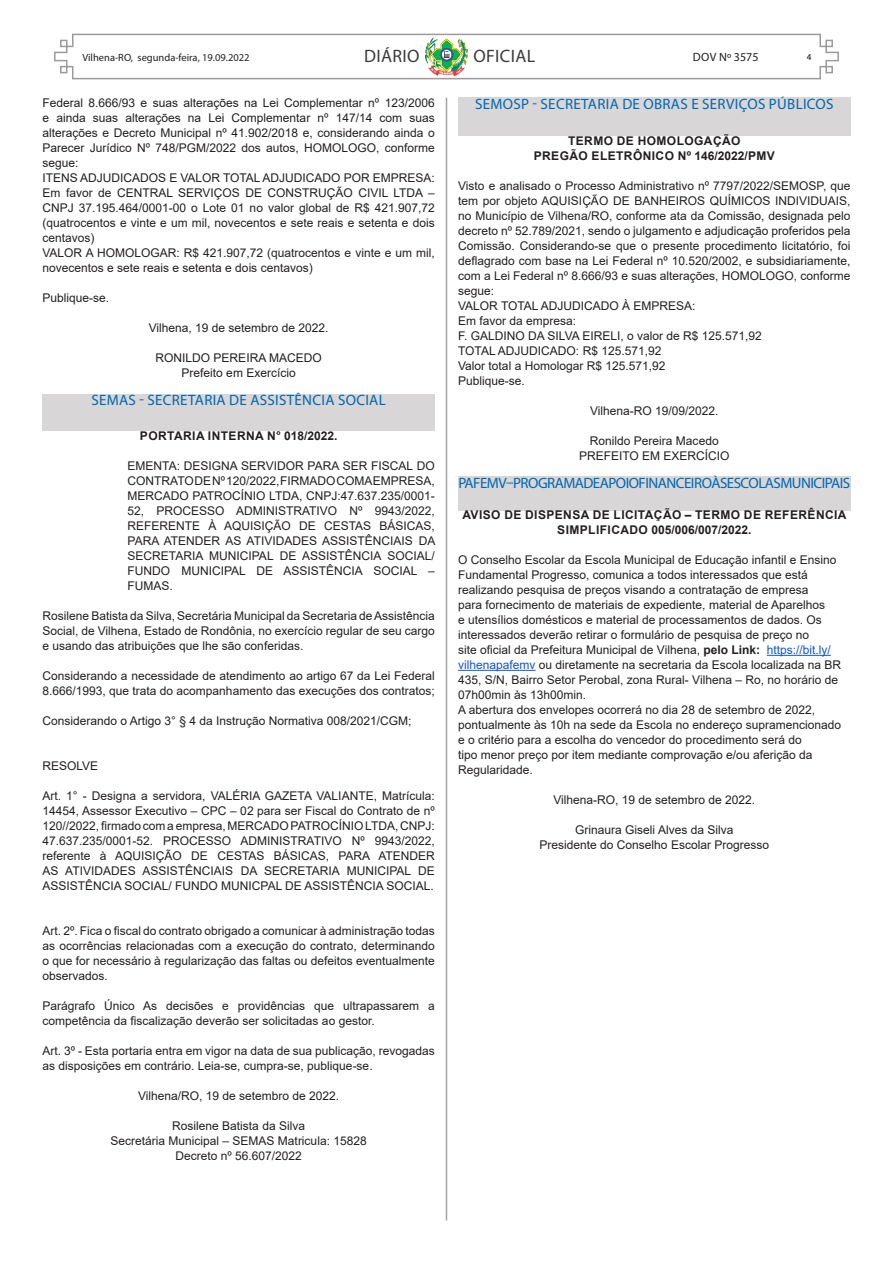
<style>
.page{position:relative;width:893px;height:1263px;background:#fff}
.page>*{position:absolute;margin:0;border:0;box-sizing:border-box;transform-origin:0 0}
.t1{font:18px "Myriad Pro";letter-spacing:.02em;color:#3c3a3b}
.TÍTULO{font:15px "Myriad Pro";letter-spacing:.02em;color:#0068b1}
.TÍTULO-2{font:15px "Myriad Pro";letter-spacing:-.035em;color:#0068b1}
.Ementa{font:12px/15px "Arial";color:#231f20;text-align:justify}
.Orgão_Emitente{font:12px "Arial";color:#231f20}
.Titulo_Descrição{font:700 12px/15px "Arial";letter-spacing:.035em;color:#231f20;text-align:center}
.t2{font:12px "Myriad Pro";letter-spacing:.005em;color:#231f20}
.t3{font:10.5px "Myriad Pro";color:#231f20}
.t4{font:9px "Myriad Pro";color:#000}
.s1{font-weight:700}
.s2{color:#15c}
</style>
<div class="page">
<svg style="left:54px;top:33px;width:785px;height:47px"></svg>
<img style="left:425px;top:37px;width:42px;height:39px">
<hr style="left:446px;top:98px;width:1px;height:1122px;background:#a4a3a3">
<div style="left:43px;top:394px;width:392px;height:37px;background:#d9d6d7"></div>
<div style="left:458px;top:98px;width:392px;height:38px;background:#d9d6d7"></div>
<div style="left:458px;top:476px;width:392px;height:34px;background:#d9d6d7"></div>
<hr style="left:767px;top:655px;width:64px;height:1px;background:#15c">
<hr style="left:458px;top:670px;width:78px;height:1px;background:#15c">
<p class="t3" style="left:82px;top:51px;width:169px">VILHENA-RO, SEGUNDA-FEIRA, 19.09.2022</p>
<h1 class="t1" style="left:364px;top:45px;width:57px">DIÁRIO</h1>
<h1 class="t1" style="left:473px;top:45px;width:63px">OFICIAL</h1>
<p class="t2" style="left:693px;top:49px;width:67px">DOV Nº 3575</p>
<p class="t4" style="left:807px;top:52px;width:6px">4</p>
<p class="Ementa" style="left:43px;top:95px;width:394px">Federal 8.666/93 e suas alterações na Lei Complementar nº 123/2006 e ainda suas alterações na Lei Complementar nº 147/14 com suas alterações e Decreto Municipal nº 41.902/2018 e, considerando ainda o Parecer Jurídico Nº 748/PGM/2022 dos autos, HOMOLOGO, conforme segue:</p>
<p class="Ementa" style="left:43px;top:170px;width:394px">ITENS ADJUDICADOS E VALOR TOTAL ADJUDICADO POR EMPRESA:</p>
<p class="Ementa" style="left:43px;top:185px;width:394px">Em favor de CENTRAL SERVIÇOS DE CONSTRUÇÃO CIVIL LTDA – CNPJ 37.195.464/0001-00 o Lote 01 no valor global de R$ 421.907,72 (quatrocentos e vinte e um mil, novecentos e sete reais e setenta e dois centavos)</p>
<p class="Ementa" style="left:43px;top:245px;width:394px">VALOR A HOMOLOGAR: R$ 421.907,72 (quatrocentos e vinte e um mil, novecentos e sete reais e setenta e dois centavos)</p>
<p class="Ementa" style="left:43px;top:290px;width:68px">Publique-se.</p>
<p class="Orgão_Emitente" style="left:149px;top:319px;width:181px">Vilhena, 19 de setembro de 2022.</p>
<p class="Orgão_Emitente" style="left:156px;top:349px;width:168px">RONILDO PEREIRA MACEDO</p>
<p class="Orgão_Emitente" style="left:182px;top:364px;width:116px">Prefeito em Exercício</p>
<p class="TÍTULO" style="left:92px;top:391px;width:167px">SEMAS - SECRETARIA DE ASSIS</p>
<p class="TÍTULO" style="left:287px;top:391px;width:86px">TÊNCIA SOCIAL</p>
<p class="Titulo_Descrição" style="left:140px;top:428px;width:199px">PORTARIA INTERNA N° 018/2022.</p>
<p class="Ementa" style="left:128px;top:458px;width:309px">EMENTA: DESIGNA SERVIDOR PARA SER FISCAL DO CONTRATO DE Nº 120/2022, FIRMADO COM A EMPRESA, MERCADO PATROCÍNIO LTDA, CNPJ:47.637.235/0001- 52, PROCESSO ADMINISTRATIVO Nº 9943/2022, REFERENTE À AQUISIÇÃO DE CESTAS BÁSICAS, PARA ATENDER AS ATIVIDADES ASSISTÊNCIAIS DA SECRETARIA MUNICIPAL DE ASSISTÊNCIA SOCIAL/ FUNDO MUNICIPAL DE ASSISTÊNCIA SOCIAL – FUMAS.</p>
<p class="Ementa" style="left:43px;top:608px;width:394px">Rosilene Batista da Silva, Secretária Municipal da Secretaria de Assistência Social, de Vilhena, Estado de Rondônia, no exercício regular de seu cargo e usando das atribuições que lhe são conferidas.</p>
<p class="Ementa" style="left:43px;top:668px;width:394px">Considerando a necessidade de atendimento ao artigo 67 da Lei Federal<br>8.666/1993, que trata do acompanhamento das execuções dos contratos;</p>
<p class="Ementa" style="left:43px;top:713px;width:370px">Considerando o Artigo 3° § 4 da Instrução Normativa 008/2021/CGM;</p>
<p class="Ementa" style="left:43px;top:758px;width:57px">RESOLVE</p>
<p class="Ementa" style="left:43px;top:788px;width:394px">Art. 1° - Designa a servidora, VALÉRIA GAZETA VALIANTE, Matrícula:<br>14454, Assessor Executivo – CPC – 02 para ser Fiscal do Contrato de nº 120//2022, firmado com a empresa, MERCADO PATROCÍNIO LTDA, CNPJ:<br>47.637.235/0001-52. PROCESSO ADMINISTRATIVO Nº 9943/2022, referente à AQUISIÇÃO DE CESTAS BÁSICAS, PARA ATENDER AS ATIVIDADES ASSISTÊNCIAIS DA SECRETARIA MUNICIPAL DE ASSISTÊNCIA SOCIAL/ FUNDO MUNICPAL DE ASSISTÊNCIA SOCIAL.</p>
<p class="Ementa" style="left:43px;top:923px;width:394px">Art. 2º. Fica o fiscal do contrato obrigado a comunicar à administração todas as ocorrências relacionadas com a execução do contrato, determinando o que for necessário à regularização das faltas ou defeitos eventualmente observados.</p>
<p class="Ementa" style="left:43px;top:998px;width:394px">Parágrafo Único As decisões e providências que ultrapassarem a competência da fiscalização deverão ser solicitadas ao gestor.</p>
<p class="Ementa" style="left:43px;top:1043px;width:394px">Art. 3º - Esta portaria entra em vigor na data de sua publicação, revogadas as disposições em contrário. Leia-se, cumpra-se, publique-se.</p>
<p class="Orgão_Emitente" style="left:138px;top:1087px;width:203px">Vilhena/RO, 19 de setembro de 2022.</p>
<p class="Orgão_Emitente" style="left:172px;top:1117px;width:134px">Rosilene Batista da Silva</p>
<p class="Orgão_Emitente" style="left:111px;top:1132px;width:258px">Secretária Municipal – SEMAS Matricula: 15828</p>
<p class="Orgão_Emitente" style="left:175px;top:1147px;width:128px">Decreto nº 56.607/2022</p>
<p class="TÍTULO" style="left:475px;top:95px;width:360px">SEMOSP - SECRETARIA DE OBRAS E SERVIÇOS PÚBLICOS</p>
<p class="Titulo_Descrição" style="left:568px;top:133px;width:174px">TERMO DE HOMOLOGAÇÃO</p>
<p class="Titulo_Descrição" style="left:534px;top:148px;width:243px">PREGÃO ELETRÔNICO Nº 146/2022/PMV</p>
<p class="Ementa" style="left:458px;top:178px;width:394px">Visto e analisado o Processo Administrativo nº 7797/2022/SEMOSP, que tem por objeto AQUISIÇÃO DE BANHEIROS QUÍMICOS INDIVIDUAIS, no Município de Vilhena/RO, conforme ata da Comissão, designada pelo decreto nº 52.789/2021, sendo o julgamento e adjudicação proferidos pela Comissão. Considerando-se que o presente procedimento licitatório, foi deflagrado com base na Lei Federal nº 10.520/2002, e subsidiariamente, com a Lei Federal nº 8.666/93 e suas alterações, HOMOLOGO, conforme segue:</p>
<p class="Ementa" style="left:458px;top:298px;width:239px">VALOR TOTAL ADJUDICADO À EMPRESA:</p>
<p class="Ementa" style="left:458px;top:313px;width:120px">Em favor da empresa:</p>
<p class="Ementa" style="left:458px;top:328px;width:305px">F. GALDINO DA SILVA EIRELI, o valor de R$ 125.571,92</p>
<p class="Ementa" style="left:458px;top:343px;width:205px">TOTAL ADJUDICADO: R$ 125.571,92</p>
<p class="Ementa" style="left:458px;top:358px;width:209px">Valor total a Homologar R$ 125.571,92</p>
<p class="Ementa" style="left:458px;top:373px;width:68px">Publique-se.</p>
<p class="Orgão_Emitente" style="left:590px;top:402px;width:130px">Vilhena-RO 19/09/2022.</p>
<p class="Orgão_Emitente" style="left:590px;top:432px;width:130px">Ronildo Pereira Macedo</p>
<p class="Orgão_Emitente" style="left:579px;top:447px;width:152px">PREFEITO EM EXERCÍCIO</p>
<p class="TÍTULO-2" style="left:458px;top:473px;width:393px">PAFEMV – PROGRAMA DE APOIOFINANCEIROÀS ESCOLAS MUNICIPAIS</p>
<p class="Titulo_Descrição" style="left:462px;top:507px;width:386px">AVISO DE DISPENSA DE LICITAÇÃO – TERMO DE REFERÊNCIA<br>SIMPLIFICADO 005/006/007/2022.</p>
<p class="Ementa" style="left:458px;top:552px;width:384px;text-align:left">O Conselho Escolar da Escola Municipal de Educação infantil e Ensino Fundamental Progresso, comunica a todos interessados que está realizando pesquisa de preços visando a contratação de empresa<br>para fornecimento de materiais de expediente, material de Aparelhos<br>e utensílios domésticos e material de processamentos de dados. Os interessados deverão retirar o formulário de pesquisa de preço no<br>site oficial da Prefeitura Municipal de Vilhena, <span class="s1">pelo Link:</span> <span class="s2">https://bit.ly/ vilhenapafemv</span> ou diretamente na secretaria da Escola localizada na BR 435, S/N, Bairro Setor Perobal, zona Rural- Vilhena – Ro, no horário de 07h00min às 13h00min.</p>
<p class="Ementa" style="left:458px;top:702px;width:384px;text-align:left">A abertura dos envelopes ocorrerá no dia 28 de setembro de 2022, pontualmente às 10h na sede da Escola no endereço supramencionado e o critério para a escolha do vencedor do procedimento será do<br>tipo menor preço por item mediante comprovação e/ou aferição da Regularidade.</p>
<p class="Orgão_Emitente" style="left:553px;top:791px;width:203px">Vilhena-RO, 19 de setembro de 2022.</p>
<p class="Orgão_Emitente" style="left:575px;top:821px;width:160px">Grinaura Giseli Alves da Silva</p>
<p class="Orgão_Emitente" style="left:540px;top:836px;width:231px">Presidente do Conselho Escolar Progresso</p>
</div>
